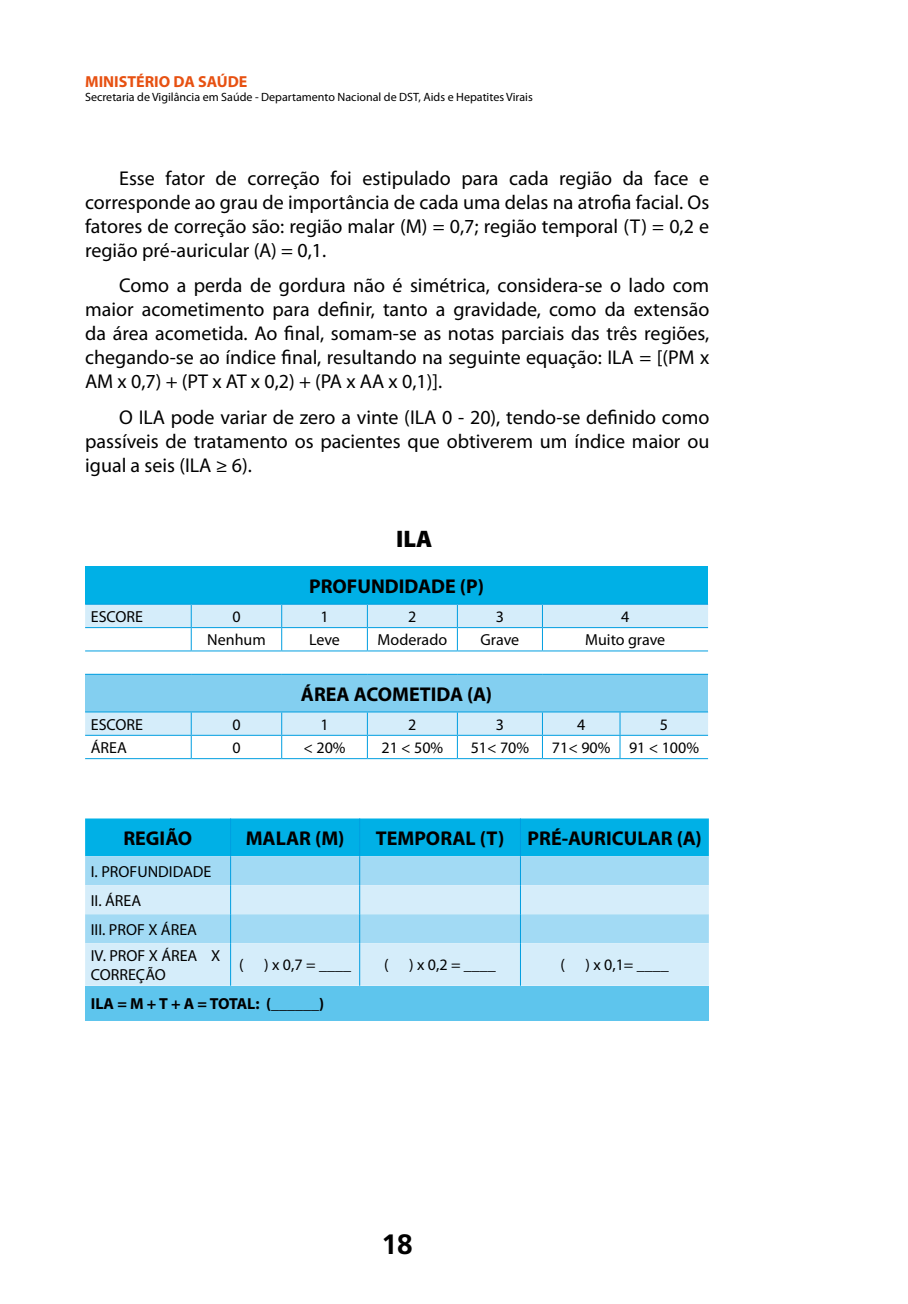
<style>
.page{position:relative;width:908px;height:1304px;background:#fff}
.page>*{position:absolute;margin:0;border:0;box-sizing:border-box;transform-origin:0 0}
.t1{font:700 28px "Frutiger LT Std";color:#000}
.t2{font:900 24px "Myriad Pro";color:#000}
.t3{font:20px/24px "Myriad Pro";color:#000;text-align:justify}
.t4{font:700 20px "Myriad Pro";color:#000}
.t5{font:16px/29px "Myriad Pro";color:#000}
.t6{font:700 16px "Myriad Pro";letter-spacing:-.015em;color:#000}
.t7{font:700 16px "Myriad Pro";color:#e75112}
.t8{font:12px "Myriad Pro";color:#000}
</style>
<div class="page">
<div style="left:85px;top:567px;width:622px;height:37px;background:#00b0e6"></div>
<svg style="left:85px;top:605px;width:622px;height:130px;fill:#d5edfa"></svg>
<div style="left:85px;top:674px;width:622px;height:38px;background:#83cff0"></div>
<hr style="left:85px;top:604px;width:106px;height:1px;background:#009ee0">
<hr style="left:191px;top:604px;width:90px;height:1px;background:#009ee0">
<hr style="left:281px;top:604px;width:86px;height:1px;background:#009ee0">
<hr style="left:367px;top:604px;width:90px;height:1px;background:#009ee0">
<hr style="left:457px;top:604px;width:85px;height:1px;background:#009ee0">
<hr style="left:542px;top:604px;width:77px;height:1px;background:#009ee0">
<hr style="left:619px;top:604px;width:88px;height:1px;background:#009ee0">
<hr style="left:85px;top:627px;width:106px;height:1px;background:#009ee0">
<hr style="left:191px;top:627px;width:90px;height:1px;background:#009ee0">
<svg style="left:191px;top:605px;width:1px;height:45px"></svg>
<hr style="left:281px;top:627px;width:86px;height:1px;background:#009ee0">
<svg style="left:281px;top:605px;width:1px;height:45px"></svg>
<hr style="left:367px;top:627px;width:90px;height:1px;background:#009ee0">
<svg style="left:367px;top:605px;width:1px;height:45px"></svg>
<hr style="left:457px;top:627px;width:85px;height:1px;background:#009ee0">
<svg style="left:456px;top:605px;width:1px;height:45px"></svg>
<hr style="left:542px;top:627px;width:77px;height:1px;background:#009ee0">
<svg style="left:541px;top:605px;width:1px;height:45px"></svg>
<hr style="left:619px;top:627px;width:88px;height:1px;background:#009ee0">
<hr style="left:85px;top:650px;width:106px;height:1px;background:#009ee0">
<hr style="left:191px;top:650px;width:90px;height:1px;background:#009ee0">
<hr style="left:281px;top:650px;width:86px;height:1px;background:#009ee0">
<hr style="left:367px;top:650px;width:90px;height:1px;background:#009ee0">
<hr style="left:457px;top:650px;width:85px;height:1px;background:#009ee0">
<hr style="left:542px;top:650px;width:77px;height:1px;background:#009ee0">
<hr style="left:619px;top:650px;width:88px;height:1px;background:#009ee0">
<hr style="left:85px;top:674px;width:106px;height:1px;background:#009ee0">
<hr style="left:191px;top:674px;width:90px;height:1px;background:#009ee0">
<hr style="left:281px;top:674px;width:86px;height:1px;background:#009ee0">
<hr style="left:367px;top:674px;width:90px;height:1px;background:#009ee0">
<hr style="left:457px;top:674px;width:85px;height:1px;background:#009ee0">
<hr style="left:542px;top:674px;width:77px;height:1px;background:#009ee0">
<hr style="left:619px;top:674px;width:88px;height:1px;background:#009ee0">
<hr style="left:85px;top:711px;width:106px;height:1px;background:#009ee0">
<hr style="left:191px;top:711px;width:90px;height:1px;background:#009ee0">
<hr style="left:281px;top:711px;width:86px;height:1px;background:#009ee0">
<hr style="left:367px;top:711px;width:90px;height:1px;background:#009ee0">
<hr style="left:457px;top:711px;width:85px;height:1px;background:#009ee0">
<hr style="left:542px;top:711px;width:77px;height:1px;background:#009ee0">
<hr style="left:619px;top:711px;width:88px;height:1px;background:#009ee0">
<hr style="left:85px;top:735px;width:106px;height:1px;background:#009ee0">
<hr style="left:191px;top:735px;width:90px;height:1px;background:#009ee0">
<svg style="left:191px;top:712px;width:1px;height:46px"></svg>
<hr style="left:281px;top:735px;width:86px;height:1px;background:#009ee0">
<svg style="left:281px;top:712px;width:1px;height:46px"></svg>
<hr style="left:367px;top:735px;width:90px;height:1px;background:#009ee0">
<svg style="left:367px;top:712px;width:1px;height:46px"></svg>
<hr style="left:457px;top:735px;width:85px;height:1px;background:#009ee0">
<svg style="left:456px;top:712px;width:1px;height:46px"></svg>
<hr style="left:542px;top:735px;width:77px;height:1px;background:#009ee0">
<svg style="left:541px;top:712px;width:1px;height:24px"></svg>
<hr style="left:619px;top:735px;width:88px;height:1px;background:#009ee0">
<svg style="left:619px;top:712px;width:1px;height:46px"></svg>
<hr style="left:85px;top:758px;width:106px;height:1px;background:#009ee0">
<hr style="left:191px;top:758px;width:90px;height:1px;background:#009ee0">
<hr style="left:281px;top:758px;width:86px;height:1px;background:#009ee0">
<hr style="left:367px;top:758px;width:90px;height:1px;background:#009ee0">
<hr style="left:457px;top:758px;width:85px;height:1px;background:#009ee0">
<hr style="left:542px;top:758px;width:77px;height:1px;background:#009ee0">
<hr style="left:619px;top:758px;width:88px;height:1px;background:#009ee0">
<div style="left:85px;top:943px;width:623px;height:43px;background:#d5edfa"></div>
<div style="left:85px;top:986px;width:623px;height:34px;background:#5ec5ed"></div>
<svg style="left:85px;top:818px;width:623px;height:125px"></svg>
<hr style="left:230px;top:943px;width:1px;height:43px;background:#009ee0">
<hr style="left:359px;top:943px;width:1px;height:43px;background:#009ee0">
<hr style="left:519px;top:943px;width:1px;height:43px;background:#009ee0">
<p class="t7" style="left:85px;top:71px;width:164px">MINISTÉRIO DA SAÚDE</p>
<p class="t8" style="left:85px;top:90px;width:449px">Secretaria de Vigilância em Saúde - Departamento Nacional de DST, Aids e Hepatites Virais</p>
<p class="t3" style="left:85px;top:166px;width:625px;text-indent:34px">Esse fator de correção foi estipulado para cada região da face e corresponde ao grau de importância de cada uma delas na atrofia facial. Os fatores de correção são: região malar (M) = 0,7; região temporal (T) = 0,2 e região pré-auricular (A) = 0,1.</p>
<p class="t3" style="left:85px;top:273px;width:625px;text-indent:34px">Como a perda de gordura não é simétrica, considera-se o lado com maior acometimento para definir, tanto a gravidade, como da extensão da área acometida. Ao final, somam-se as notas parciais das três regiões, chegando-se ao índice final, resultando na seguinte equação: ILA = [(PM x AM x 0,7) + (PT x AT x 0,2) + (PA x AA x 0,1)].</p>
<p class="t3" style="left:85px;top:405px;width:625px;text-indent:34px">O ILA pode variar de zero a vinte (ILA 0 - 20), tendo-se definido como passíveis de tratamento os pacientes que obtiverem um índice maior ou igual a seis (ILA ≥ 6).</p>
<p class="t2" style="left:396px;top:523px;width:38px">ILA</p>
<p class="t4" style="left:309px;top:573px;width:176px">PROFUNDIDADE (P)</p>
<p class="t5" style="left:91px;top:602px;width:54px">ESCORE</p>
<p class="t5" style="left:232px;top:602px;width:10px">0</p>
<p class="t5" style="left:320px;top:602px;width:10px">1</p>
<p class="t5" style="left:408px;top:602px;width:10px">2</p>
<p class="t5" style="left:495px;top:602px;width:10px">3</p>
<p class="t5" style="left:621px;top:602px;width:10px">4</p>
<p class="t5" style="left:207px;top:625px;width:60px">Nenhum</p>
<p class="t5" style="left:309px;top:625px;width:32px">Leve</p>
<p class="t5" style="left:377px;top:625px;width:71px">Moderado</p>
<p class="t5" style="left:480px;top:625px;width:40px">Grave</p>
<p class="t5" style="left:585px;top:625px;width:81px">Muito grave</p>
<p class="t4" style="left:301px;top:681px;width:193px">ÁREA ACOMETIDA (A)</p>
<p class="t5" style="left:91px;top:709px;width:54px">ESCORE</p>
<p class="t5" style="left:232px;top:709px;width:10px">0</p>
<p class="t5" style="left:320px;top:709px;width:10px">1</p>
<p class="t5" style="left:408px;top:709px;width:10px">2</p>
<p class="t5" style="left:495px;top:709px;width:10px">3</p>
<p class="t5" style="left:577px;top:709px;width:10px">4</p>
<p class="t5" style="left:659px;top:709px;width:10px">5</p>
<p class="t5" style="left:91px;top:733px;width:38px">ÁREA</p>
<p class="t5" style="left:232px;top:733px;width:10px">0</p>
<p class="t5" style="left:303px;top:733px;width:44px">&lt; 20%</p>
<p class="t5" style="left:381px;top:733px;width:63px">21 &lt; 50%</p>
<p class="t5" style="left:470px;top:733px;width:60px">51&lt; 70%</p>
<p class="t5" style="left:551px;top:733px;width:148px">71&lt; 90% 91 &lt; 100%</p>
<p class="t4" style="left:123px;top:825px;width:70px">REGIÃO</p>
<p class="t4" style="left:245px;top:825px;width:100px">MALAR (M)</p>
<p class="t4" style="left:375px;top:825px;width:327px">TEMPORAL (T) PRÉ-AURICULAR (A)</p>
<p class="t5" style="left:91px;top:857px;width:122px">I. PROFUNDIDADE<br>II. ÁREA<br>III. PROF X ÁREA</p>
<p class="t5" style="left:91px;top:946px;width:131px;line-height:19.2px">IV. PROF X ÁREA X<br>CORREÇÃO</p>
<p class="t5" style="left:239px;top:950px;width:6px">(</p>
<p class="t5" style="left:264px;top:950px;width:88px">) x 0,7 = ____</p>
<p class="t5" style="left:384px;top:950px;width:6px">(</p>
<p class="t5" style="left:409px;top:950px;width:88px">) x 0,2 = ____</p>
<p class="t5" style="left:560px;top:950px;width:6px">(</p>
<p class="t5" style="left:585px;top:950px;width:85px">) x 0,1= ____</p>
<p class="t6" style="left:91px;top:993px;width:235px">ILA = M + T + A = TOTAL: (______)</p>
<h1 class="t1" style="left:381px;top:1228px;width:33px">18</h1>
</div>
